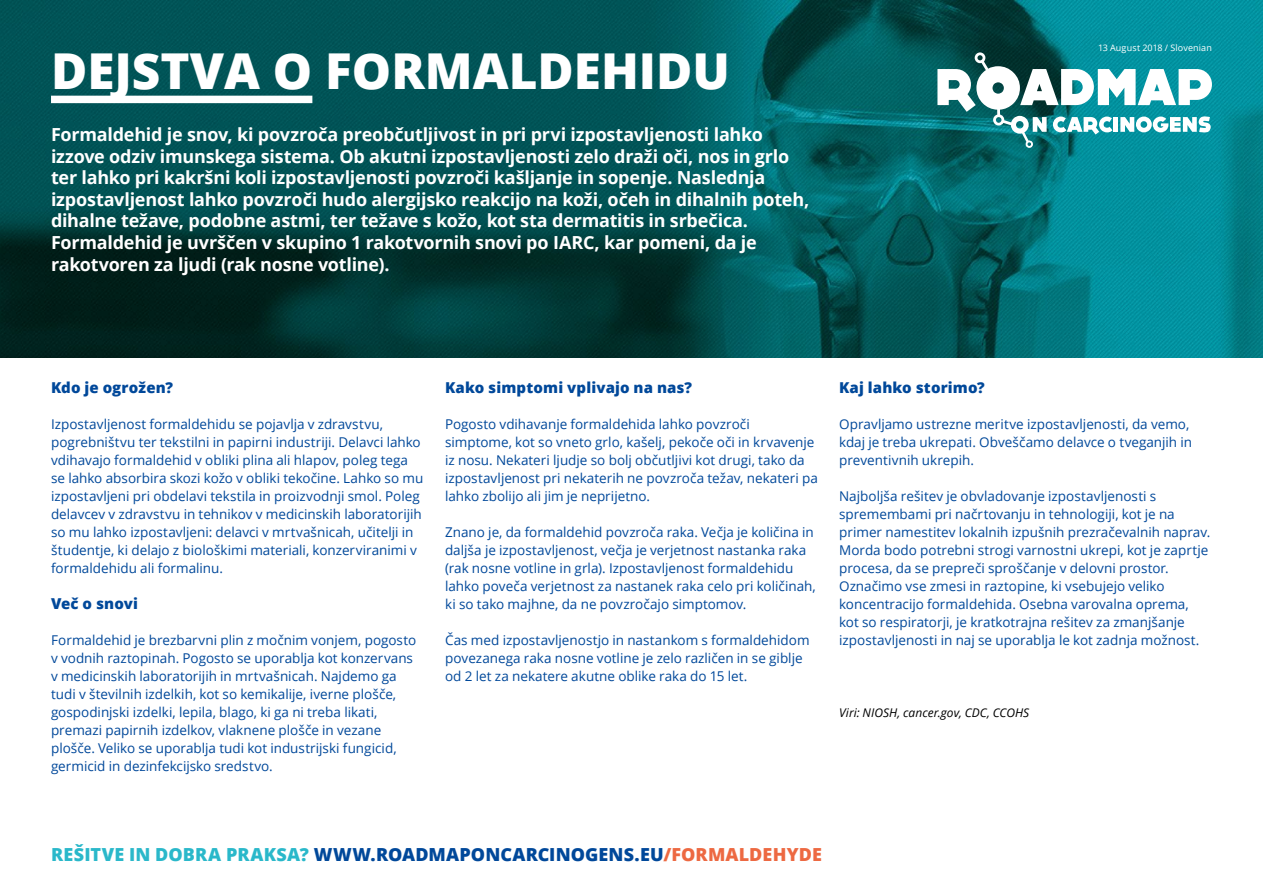
<style>
.page{position:relative;width:1263px;height:893px;background:#fff}
.page>*{position:absolute;margin:0;border:0;box-sizing:border-box;transform-origin:0 0}
.Titel_Cyrilisch{font:800 49.5px "Open Sans";color:#fff}
.Intro_wit{font:700 18px/21.6px "Open Sans";letter-spacing:-.015em;color:#fff}
.URL{font:800 18px "Open Sans";letter-spacing:.01em;color:#00489a}
.Kopje{font:800 15px "Open Sans";letter-spacing:.01em;color:#00489a}
.t1{font:13.5px/18px "Open Sans";color:#00489a}
.ref{font:italic 12px "Open Sans";color:#000}
.t2{font:9px "Open Sans";letter-spacing:.015em;color:#fff}
.s1{color:#2ab8ca}
.s2{color:#ed6942}
</style>
<div class="page">
<img style="left:0;top:0;width:1263px;height:357px">
<div style="left:51px;top:96px;width:261px;height:7px;background:#fff"></div>
<svg style="left:937px;top:52px;width:275px;height:96px"></svg>
<p class="Titel_Cyrilisch" style="left:51px;top:33px;width:680px">DEJSTVA O FORMALDEHIDU</p>
<p class="Intro_wit" style="left:51px;top:123px;width:760px">Formaldehid je snov, ki povzroča preobčutljivost in pri prvi izpostavljenosti lahko izzove odziv imunskega sistema. Ob akutni izpostavljenosti zelo draži oči, nos in grlo ter lahko pri kakršni koli izpostavljenosti povzroči kašljanje in sopenje. Naslednja izpostavljenost lahko povzroči hudo alergijsko reakcijo na koži, očeh in dihalnih poteh, dihalne težave, podobne astmi, ter težave s kožo, kot sta dermatitis in srbečica.<br>Formaldehid je uvrščen v skupino 1 rakotvornih snovi po IARC, kar pomeni, da je rakotvoren za ljudi (rak nosne votline).</p>
<p class="t2" style="left:1098px;top:42px;width:115px">13 August 2018 / Slovenian</p>
<p class="Kopje" style="left:51px;top:376px;width:124px">Kdo je ogrožen?</p>
<p class="t1" style="left:51px;top:415px;width:374px">Izpostavljenost formaldehidu se pojavlja v zdravstvu, pogrebništvu ter tekstilni in papirni industriji. Delavci lahko vdihavajo formaldehid v obliki plina ali hlapov, poleg tega se lahko absorbira skozi kožo v obliki tekočine. Lahko so mu izpostavljeni pri obdelavi tekstila in proizvodnji smol. Poleg delavcev v zdravstvu in tehnikov v medicinskih laboratorijih so mu lahko izpostavljeni: delavci v mrtvašnicah, učitelji in študentje, ki delajo z biološkimi materiali, konzerviranimi v formaldehidu ali formalinu.</p>
<p class="Kopje" style="left:51px;top:592px;width:89px">Več o snovi</p>
<p class="t1" style="left:51px;top:631px;width:367px">Formaldehid je brezbarvni plin z močnim vonjem, pogosto v vodnih raztopinah. Pogosto se uporablja kot konzervans v medicinskih laboratorijih in mrtvašnicah. Najdemo ga tudi v številnih izdelkih, kot so kemikalije, iverne plošče, gospodinjski izdelki, lepila, blago, ki ga ni treba likati, premazi papirnih izdelkov, vlaknene plošče in vezane plošče. Veliko se uporablja tudi kot industrijski fungicid, germicid in dezinfekcijsko sredstvo.</p>
<p class="Kopje" style="left:445px;top:376px;width:249px">Kako simptomi vplivajo na nas?</p>
<p class="t1" style="left:445px;top:415px;width:374px">Pogosto vdihavanje formaldehida lahko povzroči simptome, kot so vneto grlo, kašelj, pekoče oči in krvavenje iz nosu. Nekateri ljudje so bolj občutljivi kot drugi, tako da izpostavljenost pri nekaterih ne povzroča težav, nekateri pa lahko zbolijo ali jim je neprijetno.</p>
<p class="t1" style="left:445px;top:523px;width:372px">Znano je, da formaldehid povzroča raka. Večja je količina in daljša je izpostavljenost, večja je verjetnost nastanka raka (rak nosne votline in grla). Izpostavljenost formaldehidu lahko poveča verjetnost za nastanek raka celo pri količinah, ki so tako majhne, da ne povzročajo simptomov.</p>
<p class="t1" style="left:445px;top:631px;width:366px">Čas med izpostavljenostjo in nastankom s formaldehidom povezanega raka nosne votline je zelo različen in se giblje od 2 let za nekatere akutne oblike raka do 15 let.</p>
<p class="Kopje" style="left:839px;top:376px;width:147px">Kaj lahko storimo?</p>
<p class="t1" style="left:839px;top:415px;width:354px">Opravljamo ustrezne meritve izpostavljenosti, da vemo, kdaj je treba ukrepati. Obveščamo delavce o tveganjih in preventivnih ukrepih.</p>
<p class="t1" style="left:839px;top:487px;width:373px">Najboljša rešitev je obvladovanje izpostavljenosti s spremembami pri načrtovanju in tehnologiji, kot je na primer namestitev lokalnih izpušnih prezračevalnih naprav.<br>Morda bodo potrebni strogi varnostni ukrepi, kot je zaprtje procesa, da se prepreči sproščanje v delovni prostor.<br>Označimo vse zmesi in raztopine, ki vsebujejo veliko koncentracijo formaldehida. Osebna varovalna oprema, kot so respiratorji, je kratkotrajna rešitev za zmanjšanje izpostavljenosti in naj se uporablja le kot zadnja možnost.</p>
<p class="ref" style="left:839px;top:704px;width:192px">Viri: NIOSH, cancer.gov, CDC, CCOHS</p>
<p class="URL" style="left:51px;top:841px;width:772px"><span class="s1">REŠITVE IN DOBRA PRAKSA?</span> WWW.ROADMAPONCARCINOGENS.EU<span class="s2">/FORMALDEHYDE</span></p>
</div>
